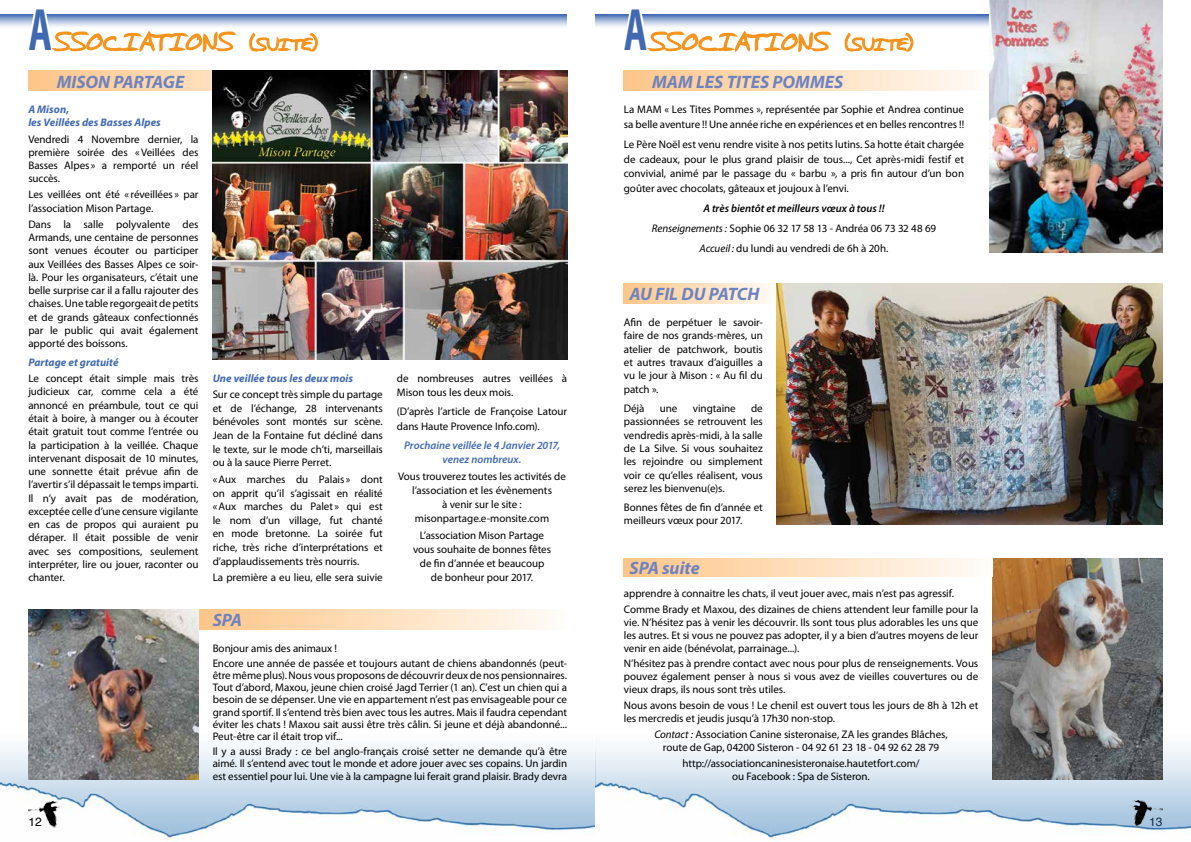
<style>
.page{position:relative;width:1191px;height:842px;background:#fff}
.page>*{position:absolute;margin:0;border:0;box-sizing:border-box;transform-origin:0 0}
.t1{font:700 60.1px "Myriad Pro";color:#4069b2;scale:.6 1}
.t2{font:italic 700 18px "Myriad Pro";color:#6d83c1}
.t3{font:12px "Helvetica";color:#000}
.t4{font:11px/13.3px "Myriad Pro";letter-spacing:-.005em;color:#000;text-align:justify}
.t5{font:italic 700 11px/13.3px "Myriad Pro";letter-spacing:.005em;color:#4069b2}
.t6{font:italic 600 11px/14px "Myriad Pro";color:#4069b2;text-align:center}
.s1{font-weight:600;font-style:italic}
.s2{font-style:italic}
</style>
<div class="page">
<img style="left:0;top:731px;width:1191px;height:110px">
<img style="left:1128px;top:800px;width:34px;height:26px">
<img style="left:28px;top:801px;width:34px;height:26px">
<div style="left:624px;top:283px;width:153px;height:20px;background:linear-gradient(to right,#fdc587,#fffbf7)"></div>
<img style="left:777px;top:283px;width:385px;height:241px">
<svg style="left:595px;top:14px;width:394px;height:13px;background:#a2b6d9"></svg>
<div style="left:198px;top:609px;width:369px;height:20px;background:linear-gradient(to right,#fdc587,#fffbf8)"></div>
<svg style="left:619px;top:14px;width:214px;height:39px"></svg>
<svg style="left:844px;top:32px;width:70px;height:20px"></svg>
<div style="left:624px;top:71px;width:368px;height:20px;background:linear-gradient(to right,#fdc587,#fffbf7)"></div>
<img style="left:989px;top:0;width:173px;height:252px">
<img style="left:992px;top:558px;width:170px;height:221px">
<img style="left:28px;top:609px;width:170px;height:171px">
<svg style="left:0;top:14px;width:567px;height:13px;background:#a2b6d9"></svg>
<svg style="left:24px;top:14px;width:214px;height:39px"></svg>
<svg style="left:249px;top:32px;width:69px;height:20px"></svg>
<svg style="left:28px;top:71px;width:185px;height:20px;background:#fcd1a2"></svg>
<img style="left:213px;top:71px;width:354px;height:288px">
<div style="left:624px;top:558px;width:368px;height:19px;background:linear-gradient(to right,#fdc587,#fffbf7)"></div>
<h1 class="t1" style="left:28px;top:-9px;width:38px">A</h1>
<h2 class="t2" style="left:57px;top:70px;width:129px">MISON PARTAGE</h2>
<p class="t5" style="left:28px;top:102px;width:134px">A Mison,<br>les Veillées des Basses Alpes</p>
<p class="t4" style="left:28px;top:132px;width:172px">Vendredi 4 Novembre dernier, la première soirée des «Veillées des Basses Alpes » a remporté un réel succès.</p>
<p class="t4" style="left:28px;top:188px;width:172px">Les veillées ont été « réveillées » par l’association Mison Partage.</p>
<p class="t4" style="left:28px;top:217px;width:172px">Dans la salle polyvalente des Armands, une centaine de personnes sont venues écouter ou participer aux Veillées des Basses Alpes ce soir&shy;là. Pour les organisateurs, c’était une belle surprise car il a fallu rajouter des chaises. Une table regorgeait de petits et de grands gâteaux confectionnés par le public qui avait également apporté des boissons.</p>
<p class="t5" style="left:28px;top:355px;width:92px">Partage et gratuité</p>
<p class="t4" style="left:28px;top:372px;width:172px">Le concept était simple mais très judicieux car, comme cela a été annoncé en préambule, tout ce qui était à boire, à manger ou à écouter était gratuit tout comme l’entrée ou la participation à la veillée. Chaque intervenant disposait de 10 minutes, une sonnette était prévue afin de l’avertir s’il dépassait le temps imparti.<br>Il n’y avait pas de modération, exceptée celle d’une censure vigilante en cas de propos qui auraient pu déraper. Il était possible de venir avec ses compositions, seulement interpréter, lire ou jouer, raconter ou chanter.</p>
<p class="t5" style="left:213px;top:371px;width:142px">Une veillée tous les deux mois</p>
<p class="t4" style="left:213px;top:387px;width:172px;line-height:13.6px">Sur ce concept très simple du partage et de l’échange, 28 intervenants bénévoles sont montés sur scène.<br>Jean de la Fontaine fut décliné dans le texte, sur le mode ch’ti, marseillais ou à la sauce Pierre Perret.</p>
<p class="t4" style="left:213px;top:472px;width:172px;line-height:13.6px">«Aux marches du Palais » dont on apprit qu’il s’agissait en réalité «Aux marches du Palet » qui est le nom d’un village, fut chanté en mode bretonne. La soirée fut riche, très riche d’interprétations et d’applaudissements très nourris.</p>
<p class="t4" style="left:213px;top:571px;width:172px">La première a eu lieu, elle sera suivie</p>
<h2 class="t2" style="left:213px;top:608px;width:31px">SPA</h2>
<p class="t4" style="left:397px;top:371px;width:172px;line-height:14px">de nombreuses autres veillées à<br>Mison tous les deux mois.</p>
<p class="t4" style="left:397px;top:405px;width:172px;line-height:14px">(D’après l’article de Françoise Latour dans Haute Provence Info.com).</p>
<p class="t6" style="left:404px;top:438px;width:157px">Prochaine veillée le 4 Janvier 2017, venez nombreux.</p>
<p class="t4" style="left:398px;top:469px;width:169px;line-height:14px;text-align:center">Vous trouverez toutes les activités de l’association et les évènements<br>à venir sur le site : misonpartage.e-monsite.com</p>
<p class="t4" style="left:413px;top:528px;width:139px;line-height:14px;text-align:center">L’association Mison Partage vous souhaite de bonnes fêtes de fin d’année et beaucoup de bonheur pour 2017.</p>
<p class="t4" style="left:213px;top:640px;width:356px;line-height:15px">Bonjour amis des animaux !<br>Encore une année de passée et toujours autant de chiens abandonnés (peut-</p>
<p class="t4" style="left:213px;top:669px;width:356px;line-height:12.2px">être même plus). Nous vous proposons de découvrir deux de nos pensionnaires.<br>Tout d’abord, Maxou, jeune chien croisé Jagd Terrier (1 an). C’est un chien qui a besoin de se dépenser. Une vie en appartement n’est pas envisageable pour ce grand sportif. Il s’entend très bien avec tous les autres. Mais il faudra cependant éviter les chats ! Maxou sait aussi être très câlin. Si jeune et déjà abandonné...<br>Peut-être car il était trop vif...</p>
<p class="t4" style="left:213px;top:745px;width:356px;line-height:12.2px">Il y a aussi Brady : ce bel anglo-français croisé setter ne demande qu’à être aimé. Il s’entend avec tout le monde et adore jouer avec ses copains. Un jardin est essentiel pour lui. Une vie à la campagne lui ferait grand plaisir. Brady devra</p>
<h1 class="t1" style="left:624px;top:-9px;width:38px">A</h1>
<h2 class="t2" style="left:652px;top:70px;width:193px">MAM LES TITES POMMES</h2>
<p class="t4" style="left:624px;top:102px;width:342px;line-height:14.6px">La MAM « Les Tites Pommes », représentée par Sophie et Andrea continue sa belle aventure !! Une année riche en expériences et en belles rencontres !!</p>
<p class="t4" style="left:624px;top:137px;width:342px;line-height:14.6px">Le Père Noël est venu rendre visite à nos petits lutins. Sa hotte était chargée de cadeaux, pour le plus grand plaisir de tous..., Cet après-midi festif et convivial, animé par le passage du « barbu », a pris fin autour d’un bon goûter avec chocolats, gâteaux et joujoux à l’envi.</p>
<p class="t4" style="left:652px;top:198px;width:286px;line-height:20.2px;text-align:center"><span class="s1">A très bientôt et meilleurs vœux à tous !!<br></span><span class="s2">Renseignements :</span> Sophie 06 32 17 58 13 - Andréa 06 73 32 48 69<br><span class="s2">Accueil:</span> du lundi au vendredi de 6h à 20h.</p>
<h2 class="t2" style="left:629px;top:282px;width:131px">AU FIL DU PATCH</h2>
<p class="t4" style="left:624px;top:315px;width:140px">Afin de perpétuer le savoir&shy;faire de nos grands-mères, un atelier de patchwork, boutis et autres travaux d’aiguilles a vu le jour à Mison : « Au fil du patch ».</p>
<p class="t4" style="left:624px;top:401px;width:22px">Déjà</p>
<p class="t4" style="left:660px;top:401px;width:19px">une</p>
<p class="t4" style="left:693px;top:401px;width:45px">vingtaine</p>
<p class="t4" style="left:624px;top:401px;width:140px;text-indent:127px">de passionnées se retrouvent les vendredis après-midi, à la salle de La Silve. Si vous souhaitez les rejoindre ou simplement voir ce qu’elles réalisent, vous serez les bienvenu(e)s.</p>
<p class="t4" style="left:624px;top:500px;width:140px">Bonnes fêtes de fin d’année et meilleurs vœux pour 2017.</p>
<h2 class="t2" style="left:629px;top:557px;width:72px">SPA suite</h2>
<p class="t4" style="left:624px;top:585px;width:356px;line-height:15.8px">apprendre à connaitre les chats, il veut jouer avec, mais n’est pas agressif.<br>Comme Brady et Maxou, des dizaines de chiens attendent leur famille pour la</p>
<p class="t4" style="left:624px;top:615px;width:356px;line-height:13px">vie. N’hésitez pas à venir les découvrir. Ils sont tous plus adorables les uns que les autres. Et si vous ne pouvez pas adopter, il y a bien d’autres moyens de leur venir en aide (bénévolat, parrainage...).</p>
<p class="t4" style="left:624px;top:657px;width:356px;line-height:13px">N’hésitez pas à prendre contact avec nous pour plus de renseignements. Vous pouvez également penser à nous si vous avez de vieilles couvertures ou de vieux draps, ils nous sont très utiles.</p>
<p class="t4" style="left:624px;top:699px;width:356px;line-height:13px">Nous avons besoin de vous ! Le chenil est ouvert tous les jours de 8h à 12h et les mercredis et jeudis jusqu’à 17h30 non-stop.</p>
<p class="t4" style="left:654px;top:727px;width:295px;line-height:13px;text-align:center"><span class="s2">Contact :</span> Association Canine sisteronaise, ZA les grandes Blâches, route de Gap, 04200 Sisteron - 04 92 61 23 18 - 04 92 62 28 79</p>
<p class="t4" style="left:682px;top:756px;width:239px;line-height:13px;text-align:center">http://associationcaninesisteronaise.hautetfort.com/ ou Facebook : Spa de Sisteron.</p>
<p class="t3" style="left:28px;top:814px;width:15px">12</p>
<p class="t3" style="left:1149px;top:814px;width:15px">13</p>
</div>
